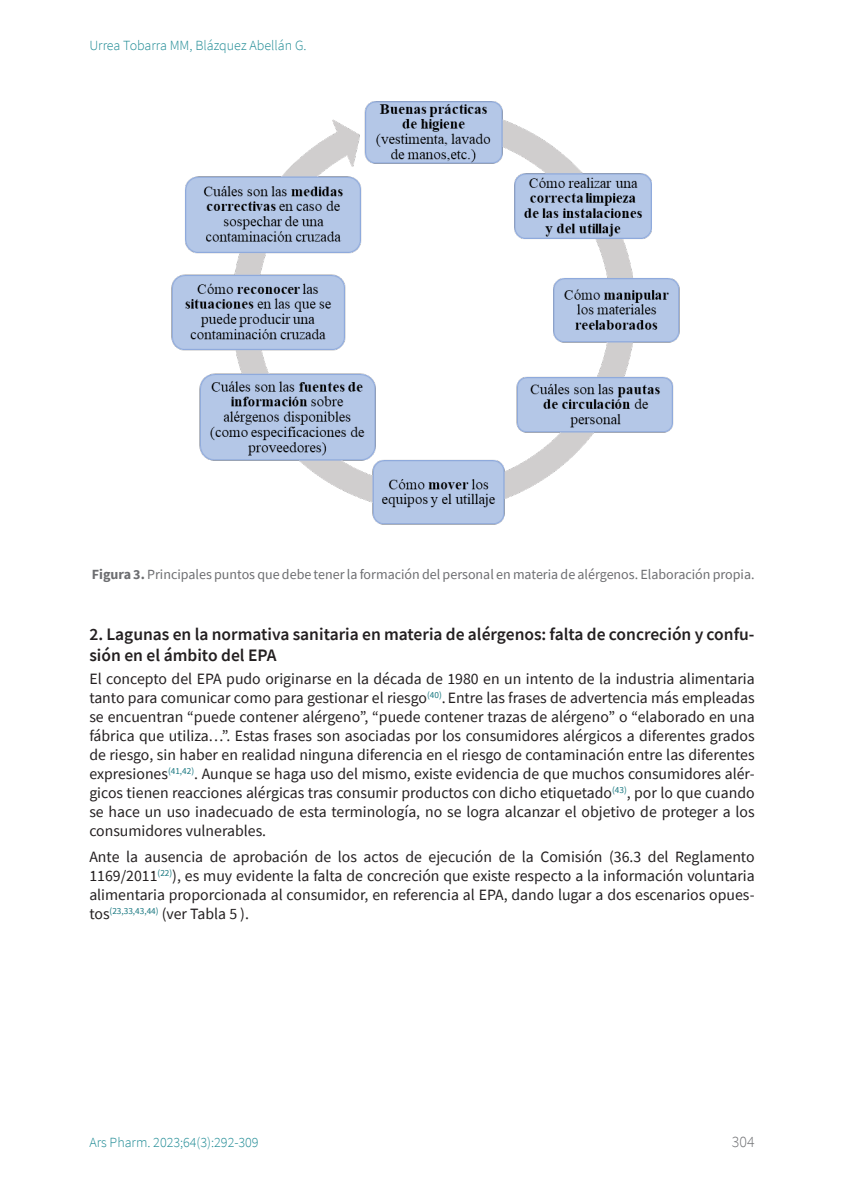
<style>
.page{position:relative;width:844px;height:1191px;background:#fff}
.page>*{position:absolute;margin:0;border:0;box-sizing:border-box;transform-origin:0 0}
.sps_tit_secc_2{font:600 17.5px/21px "Source Sans Pro";color:#231f20}
.t1{font:15.75px/18.9px "Source Sans Pro";color:#231f20;text-align:justify}
.t2{font:300 15.75px "Source Sans Pro";color:#6c6d70}
.sps_figuras_titulo{font:14px "Source Sans Pro";color:#6c6d70}
.t3{font:300 14px "Source Sans Pro";color:#1c8993}
.s1{font-weight:700}
</style>
<div class="page">
<img style="left:171px;top:101px;width:509px;height:424px">
<p class="t3" style="left:89px;top:37px;width:219px">Urrea Tobarra MM, Blázquez Abellán G.</p>
<p class="sps_figuras_titulo" style="left:92px;top:565px;width:664px"><span class="s1">Figura 3.</span> Principales puntos que debe tener la formación del personal en materia de alérgenos. Elaboración propia.</p>
<p class="sps_tit_secc_2" style="left:89px;top:623px;width:666px">2. Lagunas en la normativa sanitaria en materia de alérgenos: falta de concreción y confu&shy;sión en el ámbito del EPA</p>
<p class="t1" style="left:89px;top:669px;width:666px">El concepto del EPA pudo originarse en la década de 1980 en un intento de la industria alimentaria tanto para comunicar como para gestionar el riesgo<sup>(40)</sup>.Entre las frases de advertencia más empleadas se encuentran “puede contener alérgeno”, “puede contener trazas de alérgeno” o “elaborado en una fábrica que utiliza…”. Estas frases son asociadas por los consumidores alérgicos a diferentes grados de riesgo, sin haber en realidad ninguna diferencia en el riesgo de contaminación entre las diferentes expresiones<sup>(41,42)</sup>. Aunque se haga uso del mismo, existe evidencia de que muchos consumidores alér&shy;gicos tienen reacciones alérgicas tras consumir productos con dicho etiquetado<sup>(43)</sup>, por lo que cuando se hace un uso inadecuado de esta terminología, no se logra alcanzar el objetivo de proteger a los consumidores vulnerables.</p>
<p class="t1" style="left:89px;top:847px;width:666px">Ante la ausencia de aprobación de los actos de ejecución de la Comisión (36.3 del Reglamento 1169/2011<sup>(22)</sup>), es muy evidente la falta de concreción que existe respecto a la información voluntaria alimentaria proporcionada al consumidor, en referencia al EPA, dando lugar a dos escenarios opues&shy;tos<sup>(23,33,43,44)</sup> (ver Tabla 5 ).</p>
<p class="t3" style="left:89px;top:1133px;width:171px">Ars Pharm. 2023;64(3):292-309</p>
<p class="t2" style="left:731px;top:1132px;width:24px">304</p>
</div>
